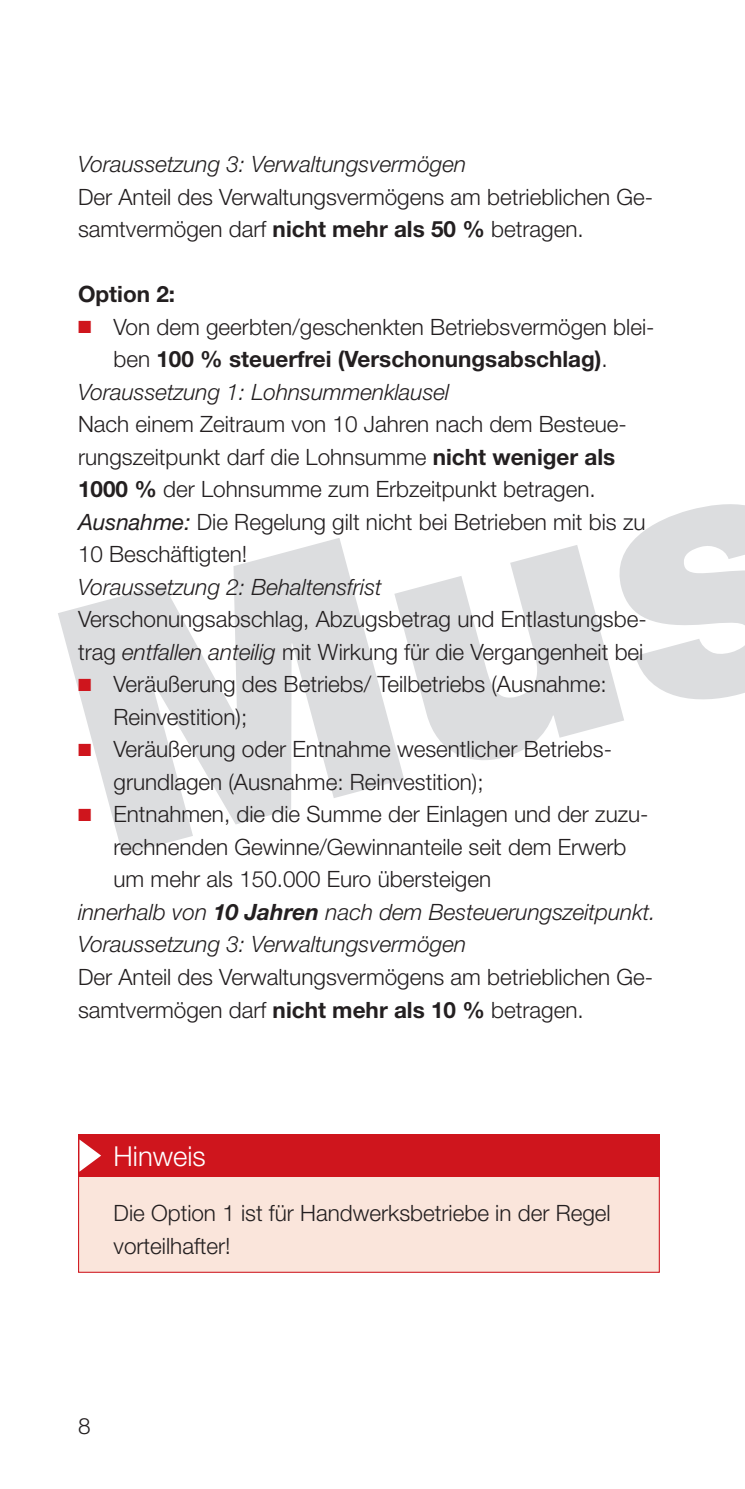
<style>
.page{position:relative;width:745px;height:1489px;background:#fff}
.page>*{position:absolute;margin:0;border:0;box-sizing:border-box;transform-origin:0 0}
.t1{font:300 27.5px "Helvetica Neue";color:#fff}
.t2{font:300 22.5px/32.5px "Helvetica Neue";color:#231f20}
.t3{font:italic 300 22.5px "Helvetica Neue";color:#231f20}
.t4{font:700 22.5px "Helvetica Neue LT Std";color:#231f20}
.t5{font:700 22.5px "Helvetica Neue";color:#231f20}
.s1{font-family:"Helvetica Neue LT Std";font-weight:700}
.s2{color:#cf151d}
.s3{font-family:"Helvetica Neue";font-weight:300}
.s4{font-weight:400;font-style:italic}
.s5{font-family:"Helvetica Neue LT Std";font-style:italic}
.s6{font-weight:700}
</style>
<div class="page">
<div style="left:79px;top:1135px;width:579px;height:136px;background:#fae5db"></div>
<div style="left:78px;top:1134px;width:581px;height:42px;background:#cf151d"></div>
<svg style="left:79px;top:1139px;width:22px;height:32px"></svg>
<p class="t3" style="left:78px;top:156px;width:389px">Voraussetzung 3: Verwaltungsvermögen</p>
<p class="t2" style="left:78px;top:182px;width:576px">Der Anteil des Verwaltungsvermögens am betrieblichen Ge&shy;samtvermögen darf <span class="s1">nicht mehr als 50 %</span> betragen.</p>
<p class="t5" style="left:78px;top:286px;width:98px">Option 2:</p>
<p class="t2" style="left:78px;top:312px;width:577px"><span class="s2">■</span> Von dem geerbten/geschenkten Betriebsvermögen blei-</p>
<p class="t4" style="left:113px;top:351px;width:495px"><span class="s3">ben</span> 100 % steuerfrei (Verschonungsabschlag)<span class="s3">.</span></p>
<p class="t3" style="left:78px;top:383px;width:372px">Voraussetzung 1: Lohnsummenklausel</p>
<p class="t2" style="left:78px;top:410px;width:568px">Nach einem Zeitraum von 10 Jahren nach dem Besteue&shy;rungszeitpunkt darf die Lohnsumme <span class="s1">nicht weniger als 1000 %</span> der Lohnsumme zum Erbzeitpunkt betragen.<br><span class="s4">Ausnahme:</span> Die Regelung gilt nicht bei Betrieben mit bis zu 10 Beschäftigten!</p>
<p class="t3" style="left:78px;top:578px;width:305px">Voraussetzung 2: Behaltensfrist</p>
<p class="t2" style="left:78px;top:605px;width:569px">Verschonungsabschlag, Abzugsbetrag und Entlastungsbe&shy;trag <span class="s5">entfallen anteilig</span> mit Wirkung für die Vergangenheit bei</p>
<p class="t2" style="left:113px;top:670px;width:494px;text-indent:-35px"><span class="s2">■</span> Veräußerung des Betriebs/ Teilbetriebs (Ausnahme:<br>Reinvestition);</p>
<p class="t2" style="left:113px;top:735px;width:499px;text-indent:-35px"><span class="s2">■</span> Veräußerung oder Entnahme wesentlicher Betriebs&shy;grundlagen (Ausnahme: Reinvestition);</p>
<p class="t2" style="left:78px;top:800px;width:571px"><span class="s2">■</span> Entnahmen, die die Summe der Einlagen und der zuzu-</p>
<p class="t2" style="left:113px;top:832px;width:514px">rechnenden Gewinne/Gewinnanteile seit dem Erwerb</p>
<p class="t2" style="left:113px;top:865px;width:379px">um mehr als 150.000 Euro übersteigen</p>
<p class="t3" style="left:78px;top:903px;width:578px">innerhalb von <span class="s6">10 Jahren</span> nach dem Besteuerungszeitpunkt.</p>
<p class="t3" style="left:78px;top:936px;width:389px">Voraussetzung 3: Verwaltungsvermögen</p>
<p class="t2" style="left:78px;top:962px;width:576px">Der Anteil des Verwaltungsvermögens am betrieblichen Ge&shy;samtvermögen darf <span class="s1">nicht mehr als 10 %</span> betragen.</p>
<p class="t1" style="left:113px;top:1146px;width:94px">Hinweis</p>
<p class="t2" style="left:113px;top:1199px;width:498px">Die Option 1 ist für Handwerksbetriebe in der Regel vorteilhafter!</p>
<p class="t2" style="left:78px;top:1411px;width:14px">8</p>
</div>
